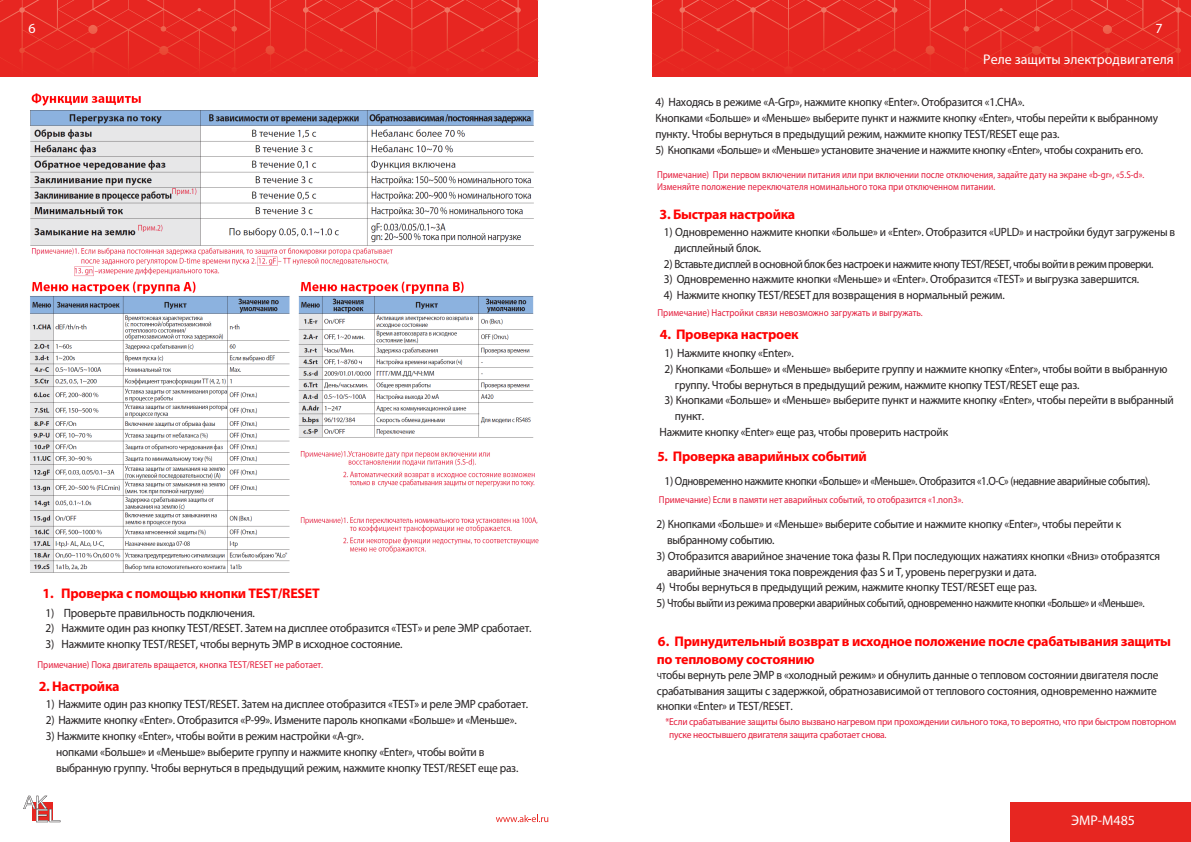
<style>
.page{position:relative;width:1191px;height:842px;background:#fff}
.page>*{position:absolute;margin:0;border:0;box-sizing:border-box;transform-origin:0 0}
.t1{font:700 14px/17.2px "Myriad Pro";letter-spacing:-.02em;color:#f00}
.t2{font:14px "Myriad Pro";color:#fff}
.t3{font:700 14px "Myriad Pro";letter-spacing:-.02em;color:#f00;scale:.95 1}
.t4{font:12px/16px "Myriad Pro";letter-spacing:-.02em;color:#231f20;scale:.95 1}
.t5{font:12px "Myriad Pro";letter-spacing:-.045em;color:#231f20;scale:.95 1}
.t6{font:12px "Myriad Pro";letter-spacing:-.04em;color:#231f20;scale:.95 1}
.t7{font:10px/12px "Myriad Pro";color:#e41c3b;scale:.9 1}
.t8{font:10px/12.2px "Myriad Pro";letter-spacing:-.02em;color:#e41c3b;scale:.95 1}
.s1{font-size:9px}
</style>
<div class="page">
<div style="left:1010px;top:802px;width:181px;height:40px;background:#e72621"></div>
<div style="left:652px;top:0;width:539px;height:77px;background:#e72621"></div>
<svg style="left:652px;top:0;width:525px;height:69px"></svg>
<svg style="left:496px;top:815px;width:52px;height:7px"></svg>
<svg style="left:23px;top:796px;width:37px;height:26px"></svg>
<svg style="left:0;top:0;width:538px;height:77px;background:#e72923"></svg>
<img style="left:30px;top:93px;width:509px;height:480px">
<p class="t2" style="left:28px;top:20px;width:9px">6</p>
<p class="t1" style="left:43px;top:585px;width:279px">1. Проверка с помощью кнопки TEST/RESET</p>
<p class="t4" style="left:46px;top:604px;width:222px">1) Проверьте правильность подключения.</p>
<p class="t4" style="left:46px;top:620px;width:513px">2) Нажмите один раз кнопку TEST/RESET. Затем на дисплее отобразится «TEST» и реле ЭМР сработает.</p>
<p class="t4" style="left:46px;top:636px;width:377px">3) Нажмите кнопку TEST/RESET, чтобы вернуть ЭМР в исходное состояние.</p>
<p class="t7" style="left:37px;top:659px;width:319px">Примечание) Пока двигатель вращается, кнопка TEST/RESET не работает.</p>
<p class="t1" style="left:39px;top:677px;width:82px">2. Настройка</p>
<p class="t4" style="left:46px;top:696px;width:509px">1) Нажмите один раз кнопку TEST/RESET. Затем на дисплее отобразится «TEST» и реле ЭМР сработает.</p>
<p class="t4" style="left:46px;top:711px;width:497px">2) Нажмите кнопку «Enter». Отобразится «P-99». Измените пароль кнопками «Больше» и «Меньше».</p>
<p class="t4" style="left:56px;top:727px;width:488px;text-indent:-11px">3) Нажмите кнопку «Enter», чтобы войти в режим настройки «A-gr».<br>нопками «Больше» и «Меньше» выберите группу и нажмите кнопку «Enter», чтобы войти в выбранную группу. Чтобы вернуться в предыдущий режим, нажмите кнопку TEST/RESET еще раз.</p>
<p class="t2" style="left:1155px;top:20px;width:9px">7</p>
<p class="t2" style="left:983px;top:51px;width:192px">Реле защиты электродвигателя</p>
<p class="t4" style="left:655px;top:94px;width:530px">4) Находясь в режиме «A-Grp», нажмите кнопку «Enter». Отобразится «1.CHA».<br>Кнопками «Больше» и «Меньше» выберите пункт и нажмите кнопку «Enter», чтобы перейти к выбранному пункту. Чтобы вернуться в предыдущий режим, нажмите кнопку TEST/RESET еще раз.</p>
<p class="t4" style="left:655px;top:141px;width:515px">5) Кнопками «Больше» и «Меньше» установите значение и нажмите кнопку «Enter», чтобы сохранить его.</p>
<p class="t7" style="left:657px;top:168px;width:543px">Примечание) При первом включении питания или при включении после отключения, задайте дату на экране «b-gr», «5.S-d».<br>Изменяйте положение переключателя номинального тока при отключенном питании.</p>
<p class="t1" style="left:659px;top:205px;width:137px">3. Быстрая настройка</p>
<p class="t4" style="left:674px;top:224px;width:529px;text-indent:-11px">1) Одновременно нажмите кнопки «Больше» и «Enter». Отобразится «UPLD» и настройки будут загружены в дисплейный блок.</p>
<p class="t5" style="left:664px;top:256px;width:517px">2) Вставьте дисплей в основной блок без настроек и нажмите кнопу TEST/RESET, чтобы войти в режим проверки.</p>
<p class="t4" style="left:664px;top:271px;width:502px">3) Одновременно нажмите кнопки «Меньше» и «Enter». Отобразится «TEST» и выгрузка завершится.</p>
<p class="t4" style="left:664px;top:287px;width:360px">4) Нажмите кнопку TEST/RESET для возвращения в нормальный режим.</p>
<p class="t7" style="left:657px;top:307px;width:296px">Примечание) Настройки связи невозможно загружать и выгружать.</p>
<p class="t1" style="left:660px;top:326px;width:140px">4. Проверка настроек</p>
<p class="t4" style="left:664px;top:345px;width:138px">1) Нажмите кнопку «Enter».</p>
<p class="t4" style="left:675px;top:361px;width:520px;text-indent:-11px">2) Кнопками «Больше» и «Меньше» выберите группу и нажмите кнопку «Enter», чтобы войти в выбранную группу. Чтобы вернуться в предыдущий режим, нажмите кнопку TEST/RESET еще раз.</p>
<p class="t4" style="left:664px;top:392px;width:538px">3) Кнопками «Больше» и «Меньше» выберите пункт и нажмите кнопку «Enter», чтобы перейти в выбранный</p>
<p class="t4" style="left:675px;top:408px;width:32px">пункт.</p>
<p class="t4" style="left:659px;top:424px;width:305px">Нажмите кнопку «Enter» еще раз, чтобы проверить настройк</p>
<p class="t3" style="left:657px;top:447px;width:222px">5. Проверка аварийных событий</p>
<p class="t4" style="left:664px;top:472px;width:512px">1) Одновременно нажмите кнопки «Больше» и «Меньше». Отобразится «1.O-C» (недавние аварийные события).</p>
<p class="t7" style="left:659px;top:493px;width:340px">Примечание) Если в памяти нет аварийных событий, то отобразится «1.non3».</p>
<p class="t4" style="left:667px;top:516px;width:479px;text-indent:-11px">2) Кнопками «Больше» и «Меньше» выберите событие и нажмите кнопку «Enter», чтобы перейти к выбранному событию.</p>
<p class="t4" style="left:667px;top:547px;width:520px;text-indent:-11px">3) Отобразится аварийное значение тока фазы R. При последующих нажатиях кнопки «Вниз» отобразятся аварийные значения тока повреждения фаз S и Т, уровень перегрузки и дата.</p>
<p class="t4" style="left:656px;top:579px;width:402px">4) Чтобы вернуться в предыдущий режим, нажмите кнопку TEST/RESET еще раз.</p>
<p class="t6" style="left:656px;top:595px;width:515px">5) Чтобы выйти из режима проверки аварийных событий, одновременно нажмите кнопки «Больше» и «Меньше».</p>
<p class="t1" style="left:657px;top:633px;width:516px">6. Принудительный возврат в исходное положение после срабатывания защиты по тепловому состоянию</p>
<p class="t4" style="left:657px;top:668px;width:529px;line-height:15.1px"><span class="s1">Ч</span>тобы вернуть реле ЭМР в «холодный режим» и обнулить данные о тепловом состоянии двигателя после срабатывания защиты с задержкой, обратнозависимой от теплового состояния, одновременно нажмите кнопки «Enter» и TEST/RESET.</p>
<p class="t8" style="left:669px;top:716px;width:535px;text-indent:-4px">*Если срабатывание защиты было вызвано нагревом при прохождении сильного тока, то вероятно, что при быстром повторном пуске неостывшего двигателя защита сработает снова.</p>
<p class="t2" style="left:1071px;top:812px;width:65px">ЭМР-М485</p>
</div>
